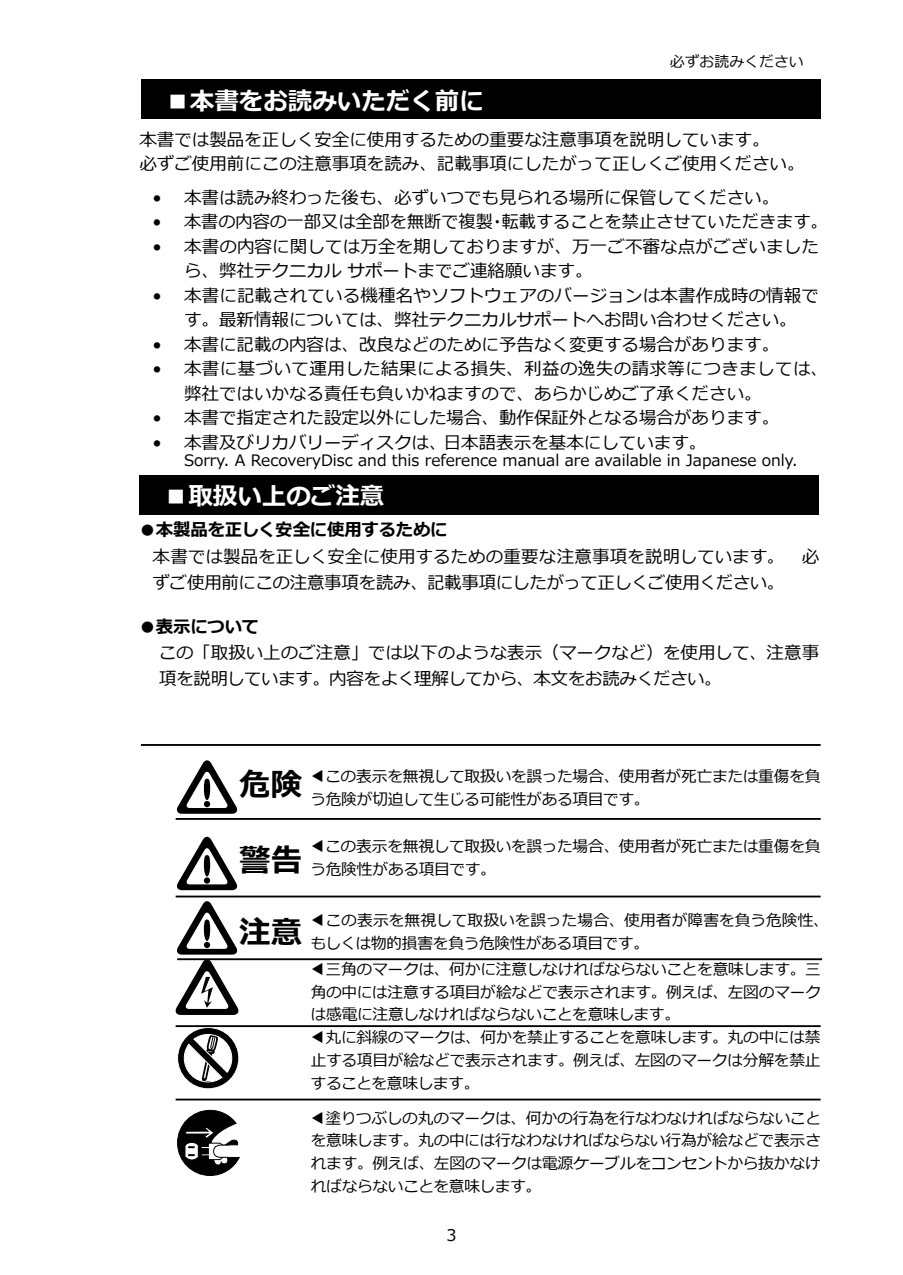
<style>
.page{position:relative;width:903px;height:1275px;background:#fff}
.page>*{position:absolute;margin:0;border:0;box-sizing:border-box;transform-origin:0 0}
.t1{font:700 31.5px "Meiryo";color:#000}
.t2{font:700 24.5px "Meiryo";color:#fff}
.t3{font:17.5px/24.5px "Meiryo";color:#000}
.t4{font:17.5px/24.5px "Meiryo";letter-spacing:.025em;color:#000}
.t5{font:700 17.5px "Meiryo";letter-spacing:-.02em;color:#000}
.t6{font:16.1px "Meiryo";color:#000}
.t7{font:15.75px/22.8px "Meiryo";letter-spacing:-.015em;color:#000}
.t8{font:14.88px "Meiryo";color:#000}
</style>
<div class="page">
<svg style="left:177px;top:760px;width:61px;height:54px"></svg>
<svg style="left:177px;top:836px;width:61px;height:54px"></svg>
<svg style="left:177px;top:1027px;width:63px;height:62px"></svg>
<svg style="left:177px;top:1109px;width:63px;height:67px"></svg>
<svg style="left:175px;top:901px;width:65px;height:114px"></svg>
<hr style="left:141px;top:744px;width:679px;height:2px;background:#000">
<hr style="left:176px;top:1099px;width:644px;height:1px;background:#000">
<div style="left:139px;top:475px;width:680px;height:39px;background:#000"></div>
<div style="left:141px;top:79px;width:679px;height:40px;background:#000"></div>
<hr style="left:176px;top:1025px;width:644px;height:2px;background:#000">
<hr style="left:177px;top:958px;width:645px;height:2px;background:#000">
<hr style="left:176px;top:896px;width:644px;height:1px;background:#000">
<hr style="left:176px;top:818px;width:644px;height:2px;background:#000">
<p class="t8" style="left:670px;top:52px;width:135px">必ずお読みください</p>
<h2 class="t2" style="left:141px;top:83px;width:345px">　■本書をお読みいただく前に</h2>
<p class="t3" style="left:139px;top:128px;width:666px">本書では製品を正しく安全に使用するための重要な注意事項を説明しています。　必ずご使用前にこの注意事項を読み、記載事項にしたがって正しくご使用ください。</p>
<p class="t3" style="left:153px;top:186px;width:628px">• 本書は読み終わった後も、必ずいつでも見られる場所に保管してください。</p>
<p class="t3" style="left:153px;top:210px;width:677px">• 本書の内容の一部又は全部を無断で複製・転載することを禁止させていただきます。</p>
<p class="t3" style="left:184px;top:235px;width:636px;text-indent:-32px">• 本書の内容に関しては万全を期しておりますが、万一ご不審な点がございましたら、弊社テクニカル サポートまでご連絡願います。</p>
<p class="t3" style="left:153px;top:284px;width:668px;text-align:center">• 本書に記載されている機種名やソフトウェアのバージョンは本書作成時の情報です。最新情報については、弊社テクニカルサポートへお問い合わせください。</p>
<p class="t3" style="left:153px;top:333px;width:628px">• 本書に記載の内容は、改良などのために予告なく変更する場合があります。</p>
<p class="t4" style="left:184px;top:357px;width:645px;text-indent:-32px">• 本書に基づいて運用した結果による損失、利益の逸失の請求等につきましては、弊社ではいかなる責任も負いかねますので、あらかじめご了承ください。</p>
<p class="t3" style="left:153px;top:406px;width:628px">• 本書で指定された設定以外にした場合、動作保証外となる場合があります。</p>
<p class="t3" style="left:153px;top:431px;width:555px">• 本書及びリカバリーディスクは、日本語表示を基本にしています。</p>
<p class="t7" style="left:153px;top:450px;width:647px">　　Sorry. A RecoveryDisc and this reference manual are available in Japanese only.</p>
<h2 class="t2" style="left:139px;top:479px;width:246px">　■取扱い上のご注意</h2>
<p class="t5" style="left:139px;top:518px;width:310px">●本製品を正しく安全に使用するために</p>
<p class="t3" style="left:152px;top:544px;width:668px;line-height:26.2px">本書では製品を正しく安全に使用するための重要な注意事項を説明しています。　必ずご使用前にこの注意事項を読み、記載事項にしたがって正しくご使用ください。</p>
<p class="t5" style="left:139px;top:614px;width:122px">●表示について</p>
<p class="t3" style="left:159px;top:640px;width:662px;line-height:26.2px">この「取扱い上のご注意」では以下のような表示（マークなど）を使用して、注意事項を説明しています。内容をよく理解してから、本文をお読みください。</p>
<h1 class="t1" style="left:239px;top:763px;width:64px">危険</h1>
<h1 class="t1" style="left:239px;top:838px;width:64px">警告</h1>
<h1 class="t1" style="left:239px;top:910px;width:64px">注意</h1>
<p class="t7" style="left:310px;top:766px;width:512px">◀この表示を無視して取扱いを誤った場合、使用者が死亡または重傷を負う危険が切迫して生じる可能性がある項目です。</p>
<p class="t7" style="left:310px;top:836px;width:512px">◀この表示を無視して取扱いを誤った場合、使用者が死亡または重傷を負う危険性がある項目です。</p>
<p class="t7" style="left:310px;top:910px;width:520px">◀この表示を無視して取扱いを誤った場合、使用者が障害を負う危険性、もしくは物的損害を負う危険性がある項目です。</p>
<p class="t7" style="left:310px;top:959px;width:512px">◀三角のマークは、何かに注意しなければならないことを意味します。三角の中には注意する項目が絵などで表示されます。例えば、左図のマークは感電に注意しなければならないことを意味します。<br>◀丸に斜線のマークは、何かを禁止することを意味します。丸の中には禁止する項目が絵などで表示されます。例えば、左図のマークは分解を禁止することを意味します。</p>
<p class="t7" style="left:310px;top:1107px;width:512px;text-align:justify">◀塗りつぶしの丸のマークは、何かの行為を行なわなければならないことを意味します。丸の中には行なわなければならない行為が絵などで表示されます。例えば、左図のマークは電源ケーブルをコンセントから抜かなければならないことを意味します。</p>
<p class="t6" style="left:446px;top:1224px;width:12px">3</p>
</div>
